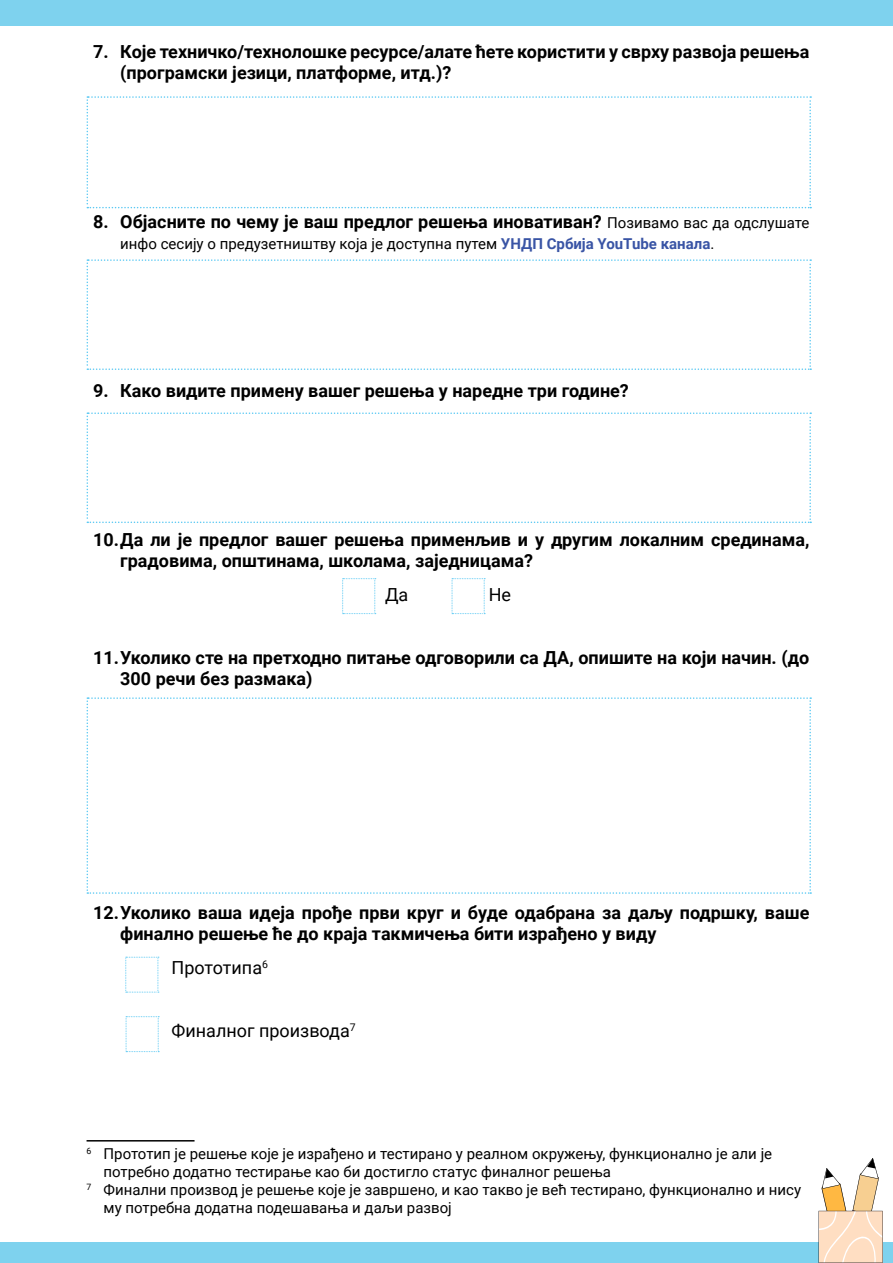
<style>
.page{position:relative;width:893px;height:1263px;background:#fff}
.page>*{position:absolute;margin:0;border:0;box-sizing:border-box;transform-origin:0 0}
.t1{font:700 18px/21px "Roboto";color:#000}
.t2{font:18px "Roboto";color:#000}
.t3{font:15px "Roboto";color:#000}
.s1{font-weight:400;font-size:15px}
.s2{font-weight:700;color:#3954a5}
</style>
<div class="page">
<hr style="left:87px;top:1140px;width:108px;height:1px;background:#000">
<div style="left:0;top:0;width:893px;height:26px;background:#7ed2ee"></div>
<div style="left:0;top:1243px;width:893px;height:20px;background:#7ed2ee"></div>
<svg style="left:819px;top:1158px;width:64px;height:105px"></svg>
<svg style="left:87px;top:96px;width:724px;height:112px"></svg>
<svg style="left:87px;top:259px;width:724px;height:111px"></svg>
<svg style="left:87px;top:412px;width:724px;height:111px"></svg>
<svg style="left:87px;top:697px;width:724px;height:197px"></svg>
<svg style="left:342px;top:578px;width:34px;height:36px"></svg>
<svg style="left:452px;top:578px;width:33px;height:36px"></svg>
<svg style="left:125px;top:957px;width:34px;height:36px"></svg>
<svg style="left:126px;top:1016px;width:33px;height:36px"></svg>
<p class="t1" style="left:120px;top:41px;width:691px;text-indent:-27px">7. Које техничко/технолошке ресурсе/алате ћете користити у сврху развоја решења (програмски језици, платформе, итд.)?</p>
<p class="t1" style="left:93px;top:210px;width:718px">8. Oбјасните по чему је ваш предлог решења иновативан? <span class="s1">Позивамо вас да одслушате</span></p>
<p class="t3" style="left:120px;top:233px;width:595px">инфо сесију о предузетништву која је доступна путем <span class="s2">УНДП Србија YouTube канала</span>.</p>
<p class="t1" style="left:93px;top:380px;width:537px">9. Како видите примену вашег решења у наредне три године?</p>
<p class="t1" style="left:120px;top:528px;width:691px;text-indent:-27px">10.Да ли је предлог вашег решења применљив и у другим локалним срединама, градовима, општинама, школама, заједницама?</p>
<p class="t2" style="left:385px;top:582px;width:25px">Да</p>
<p class="t2" style="left:489px;top:582px;width:24px">Не</p>
<p class="t1" style="left:120px;top:647px;width:691px;text-indent:-27px">11.Уколико сте на претходно питање одговорили са ДА, опишите на који начин. (до<br>300 речи без размака)</p>
<p class="t1" style="left:120px;top:901px;width:691px;text-indent:-27px">12.Уколико ваша идеја прође први круг и буде одабрана за даљу подршку, ваше финално решење ће до краја такмичења бити израђено у виду</p>
<p class="t2" style="left:172px;top:954px;width:98px">Прототипа<sup>6</sup></p>
<p class="t2" style="left:172px;top:1018px;width:186px">Финалног производа<sup>7</sup></p>
<p class="t3" style="left:87px;top:1143px;width:687px"><sup>6</sup> Прототип је решење које је израђено и тестирано у реалном окружењу, функционално је али је</p>
<p class="t3" style="left:104px;top:1161px;width:509px">потребно додатно тестирање као би достигло статус финалног решења</p>
<p class="t3" style="left:87px;top:1179px;width:716px"><sup>7</sup> Финални производ је решење које је завршено, и као такво је већ тестирано, функционално и нису</p>
<p class="t3" style="left:104px;top:1197px;width:350px">му потребна додатна подешавања и даљи развој</p>
</div>
